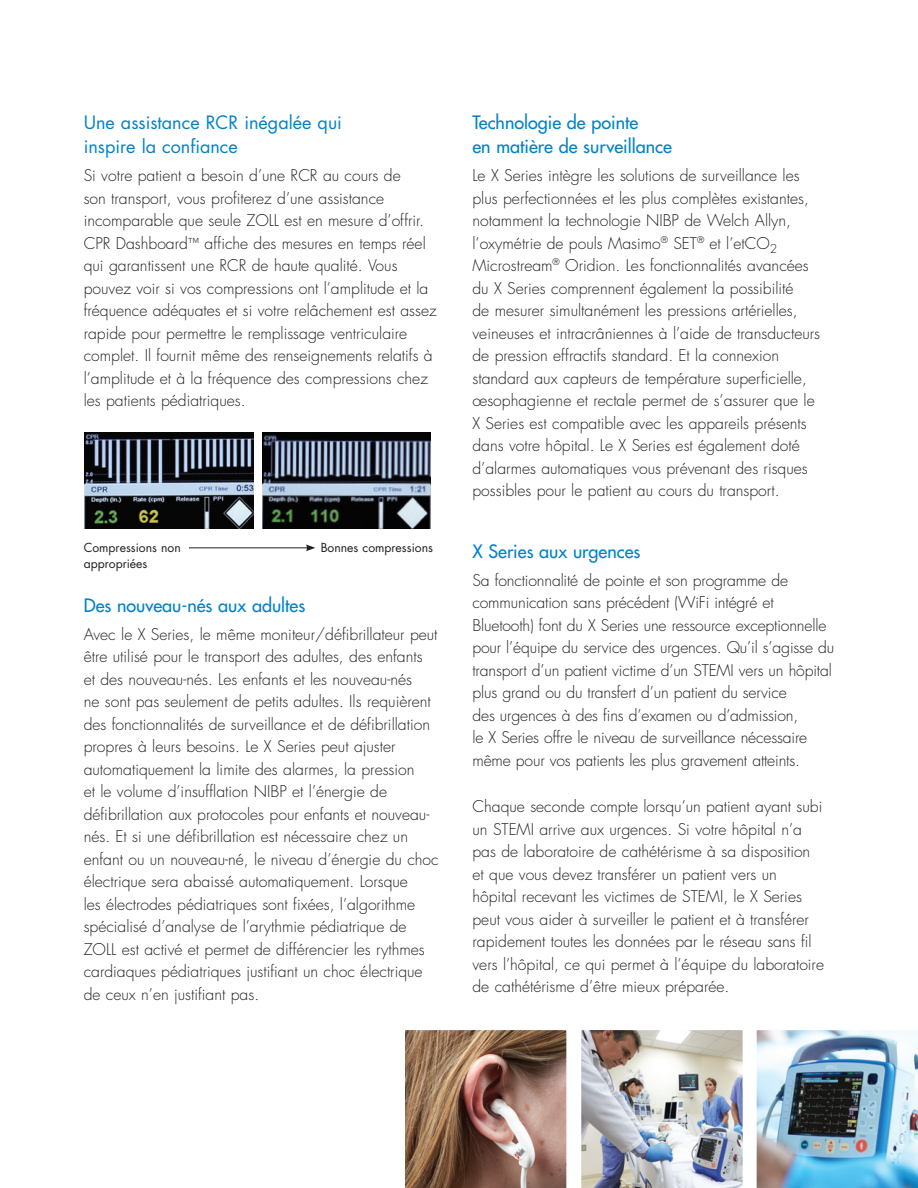
<style>
.page{position:relative;width:918px;height:1188px;background:#fff}
.page>*{position:absolute;margin:0;border:0;box-sizing:border-box;transform-origin:0 0}
.t1{font:500 18px/24px "Futura Std";color:#0082c8}
.t2{font:18px/24px "Futura Std";color:#0082c8}
.t3{font:300 15.75px/22.5px "Futura Std";color:#231f20}
.t4{font:12.15px "Futura Std";color:#231f20}
.s1{font-size:12px}
</style>
<div class="page">
<img style="left:85px;top:433px;width:168px;height:96px">
<img style="left:262px;top:433px;width:169px;height:96px">
<hr style="left:189px;top:548px;width:119px;height:1px;background:#231f20">
<svg style="left:306px;top:544px;width:9px;height:7px"></svg>
<img style="left:581px;top:1030px;width:162px;height:158px">
<img style="left:757px;top:1030px;width:161px;height:158px">
<img style="left:405px;top:1030px;width:161px;height:158px">
<p class="t2" style="left:84px;top:111px;width:260px">Une assistance RCR inégalée qui inspire la confiance</p>
<p class="t3" style="left:84px;top:165px;width:354px">Si votre patient a besoin d’une RCR au cours de<br>son transport, vous profiterez d’une assistance incomparable que seule ZOLL est en mesure d’offrir.<br>CPR Dashboard<span class="s1">™</span> affiche des mesures en temps réel qui garantissent une RCR de haute qualité. Vous pouvez voir si vos compressions ont l’amplitude et la fréquence adéquates et si votre relâchement est assez rapide pour permettre le remplissage ventriculaire complet. Il fournit même des renseignements relatifs à l’amplitude et à la fréquence des compressions chez les patients pédiatriques.</p>
<p class="t4" style="left:84px;top:539px;width:99px">Compressions non</p>
<p class="t4" style="left:321px;top:539px;width:114px">Bonnes compressions</p>
<p class="t4" style="left:84px;top:556px;width:65px">appropriées</p>
<p class="t1" style="left:84px;top:593px;width:223px">Des nouveau-nés aux adultes</p>
<p class="t3" style="left:84px;top:623px;width:357px">Avec le X Series, le même moniteur/défibrillateur peut être utilisé pour le transport des adultes, des enfants<br>et des nouveau-nés. Les enfants et les nouveau-nés<br>ne sont pas seulement de petits adultes. Ils requièrent des fonctionnalités de surveillance et de défibrillation propres à leurs besoins. Le X Series peut ajuster automatiquement la limite des alarmes, la pression<br>et le volume d’insufflation NIBP et l’énergie de défibrillation aux protocoles pour enfants et nouveau&shy;nés. Et si une défibrillation est nécessaire chez un enfant ou un nouveau-né, le niveau d’énergie du choc électrique sera abaissé automatiquement. Lorsque<br>les électrodes pédiatriques sont fixées, l’algorithme spécialisé d’analyse de l’arythmie pédiatrique de ZOLL est activé et permet de différencier les rythmes cardiaques pédiatriques justifiant un choc électrique de ceux n’en justifiant pas.</p>
<p class="t1" style="left:472px;top:111px;width:201px">Technologie de pointe<br>en matière de surveillance</p>
<p class="t3" style="left:472px;top:165px;width:349px">Le X Series intègre les solutions de surveillance les plus perfectionnées et les plus complètes existantes, notamment la technologie NIBP de Welch Allyn, l’oxymétrie de pouls Masimo<sup>®</sup> SET<sup>®</sup> et l’etCO<sub>2<br></sub>Microstream<sup>®</sup> Oridion. Les fonctionnalités avancées du X Series comprennent également la possibilité<br>de mesurer simultanément les pressions artérielles, veineuses et intracrâniennes à l’aide de transducteurs de pression effractifs standard. Et la connexion standard aux capteurs de température superficielle, œsophagienne et rectale permet de s’assurer que le X Series est compatible avec les appareils présents dans votre hôpital. Le X Series est également doté d’alarmes automatiques vous prévenant des risques possibles pour le patient au cours du transport.</p>
<p class="t1" style="left:472px;top:539px;width:169px">X Series aux urgences</p>
<p class="t3" style="left:472px;top:569px;width:363px">Sa fonctionnalité de pointe et son programme de communication sans précédent (WiFi intégré et Bluetooth) font du X Series une ressource exceptionnelle pour l’équipe du service des urgences. Qu’il s’agisse du transport d’un patient victime d’un STEMI vers un hôpital plus grand ou du transfert d’un patient du service<br>des urgences à des fins d’examen ou d’admission,<br>le X Series offre le niveau de surveillance nécessaire même pour vos patients les plus gravement atteints.</p>
<p class="t3" style="left:472px;top:796px;width:353px">Chaque seconde compte lorsqu’un patient ayant subi un STEMI arrive aux urgences. Si votre hôpital n’a pas de laboratoire de cathétérisme à sa disposition et que vous devez transférer un patient vers un hôpital recevant les victimes de STEMI, le X Series peut vous aider à surveiller le patient et à transférer rapidement toutes les données par le réseau sans fil vers l’hôpital, ce qui permet à l’équipe du laboratoire de cathétérisme d’être mieux préparée.</p>
</div>
